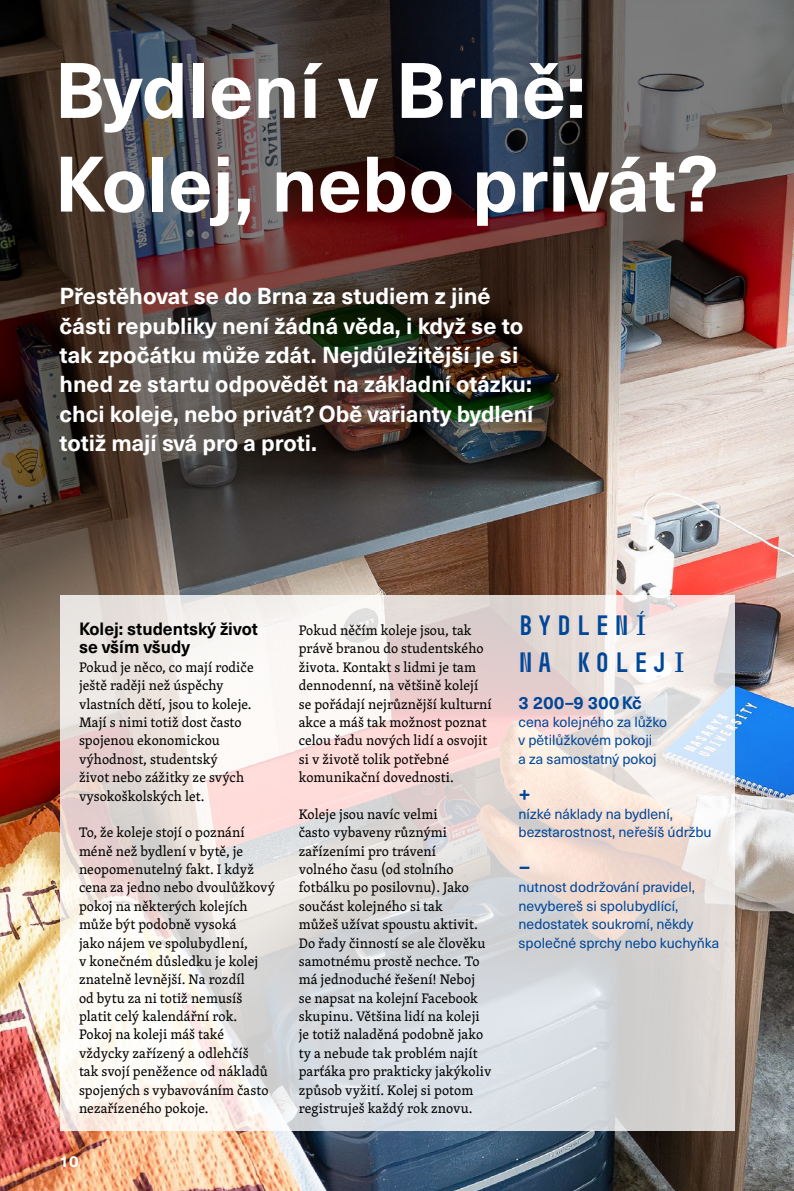
<style>
.page{position:relative;width:794px;height:1191px;background:#fff}
.page>*{position:absolute;margin:0;border:0;box-sizing:border-box;transform-origin:0 0}
.titulek_malý{font:700 77px "Neue Haas Unica Pro";color:#fff}
.text{font:700 28px/36.8px "Muni";color:#004798}
.sazba_Haas{font:700 23.28px "Skolar";color:#004798}
.perex{font:700 22.75px/29.4px "Neue Haas Unica Pro";color:#fff}
.mezitizulek{font:700 17.5px/18.4px "Neue Haas Unica Pro";color:#000}
.mezitizulek-2{font:700 17.5px "Neue Haas Unica Pro";letter-spacing:.005em;color:#004798}
.t1{font:700 15.75px "Neue Haas Unica Pro";color:#fff}
.sazba_Haas-2{font:14.35px/18.4px "Neue Haas Unica Pro";color:#004798}
.sazba_Skolar{font:14.17px/18.4px "Skolar";letter-spacing:.005em;color:#000}
</style>
<div class="page">
<img style="left:0;top:888px;width:794px;height:303px">
<img style="left:0;top:0;width:794px;height:888px">
<svg style="left:60px;top:595px;width:674px;height:536px"></svg>
<p class="titulek_malý" style="left:55px;top:43px;width:533px">Bydlení v Brně:</p>
<p class="titulek_malý" style="left:55px;top:137px;width:665px">Kolej, nebo privát?</p>
<p class="perex" style="left:60px;top:282px;width:475px">Přestěhovat se do Brna za studiem z jiné části republiky není žádná věda, i když se to tak zpočátku může zdát. Nejdůležitější je si hned ze startu odpovědět na základní otázku: chci koleje, nebo privát? Obě varianty bydlení totiž mají svá pro a proti.</p>
<p class="mezitizulek" style="left:79px;top:620px;width:180px">Kolej: studentský život se vším všudy</p>
<p class="sazba_Skolar" style="left:79px;top:657px;width:176px">Pokud je něco, co mají rodiče ještě raději než úspěchy vlastních dětí, jsou to koleje.<br>Mají s nimi totiž dost často spojenou ekonomickou výhodnost, studentský<br>život nebo zážitky ze svých vysokoškolských let.</p>
<p class="sazba_Skolar" style="left:79px;top:823px;width:198px">To, že koleje stojí o poznání méně než bydlení v bytě, je neopomenutelný fakt. I když cena za jedno nebo dvoulůžkový pokoj na některých kolejích může být podobně vysoká<br>jako nájem ve spolubydlení,<br>v konečném důsledku je kolej znatelně levnější. Na rozdíl<br>od bytu za ni totiž nemusíš platit celý kalendářní rok.<br>Pokoj na koleji máš také vždycky zařízený a odlehčíš<br>tak svojí peněžence od nákladů spojených s vybavováním často nezařízeného pokoje.</p>
<p class="t1" style="left:60px;top:1152px;width:20px">10</p>
<p class="sazba_Skolar" style="left:299px;top:621px;width:195px">Pokud něčím koleje jsou, tak právě branou do studentského života. Kontakt s lidmi je tam dennodenní, na většině kolejí se pořádají nejrůznější kulturní akce a máš tak možnost poznat celou řadu nových lidí a osvojit si v životě tolik potřebné komunikační dovednosti.</p>
<p class="sazba_Skolar" style="left:299px;top:804px;width:194px">Koleje jsou navíc velmi<br>často vybaveny různými zařízeními pro trávení<br>volného času (od stolního fotbálku po posilovnu). Jako součást kolejného si tak<br>můžeš užívat spoustu aktivit.<br>Do řady činností se ale člověku samotnému prostě nechce. To má jednoduché řešení! Neboj se napsat na kolejní Facebook skupinu. Většina lidí na koleji je totiž naladěná podobně jako ty a nebude tak problém najít parťáka pro prakticky jakýkoliv způsob vyžití. Kolej si potom registruješ každý rok znovu.</p>
<p class="text" style="left:516px;top:607px;width:174px">BYDLENÍ<br>NA KOLEJI</p>
<p class="mezitizulek-2" style="left:518px;top:691px;width:125px">3 200–9 300Kč</p>
<p class="sazba_Haas-2" style="left:518px;top:713px;width:150px">cena kolejného za lůžko v pětilůžkovém pokoji<br>a za samostatný pokoj</p>
<p class="sazba_Haas" style="left:518px;top:774px;width:14px">+</p>
<p class="sazba_Haas-2" style="left:518px;top:805px;width:195px">nízké náklady na bydlení, bezstarostnost, neřešíš údržbu</p>
<p class="sazba_Haas" style="left:518px;top:847px;width:14px">−</p>
<p class="sazba_Haas-2" style="left:518px;top:878px;width:202px">nutnost dodržování pravidel, nevybereš si spolubydlící, nedostatek soukromí, někdy společné sprchy nebo kuchyňka</p>
</div>
